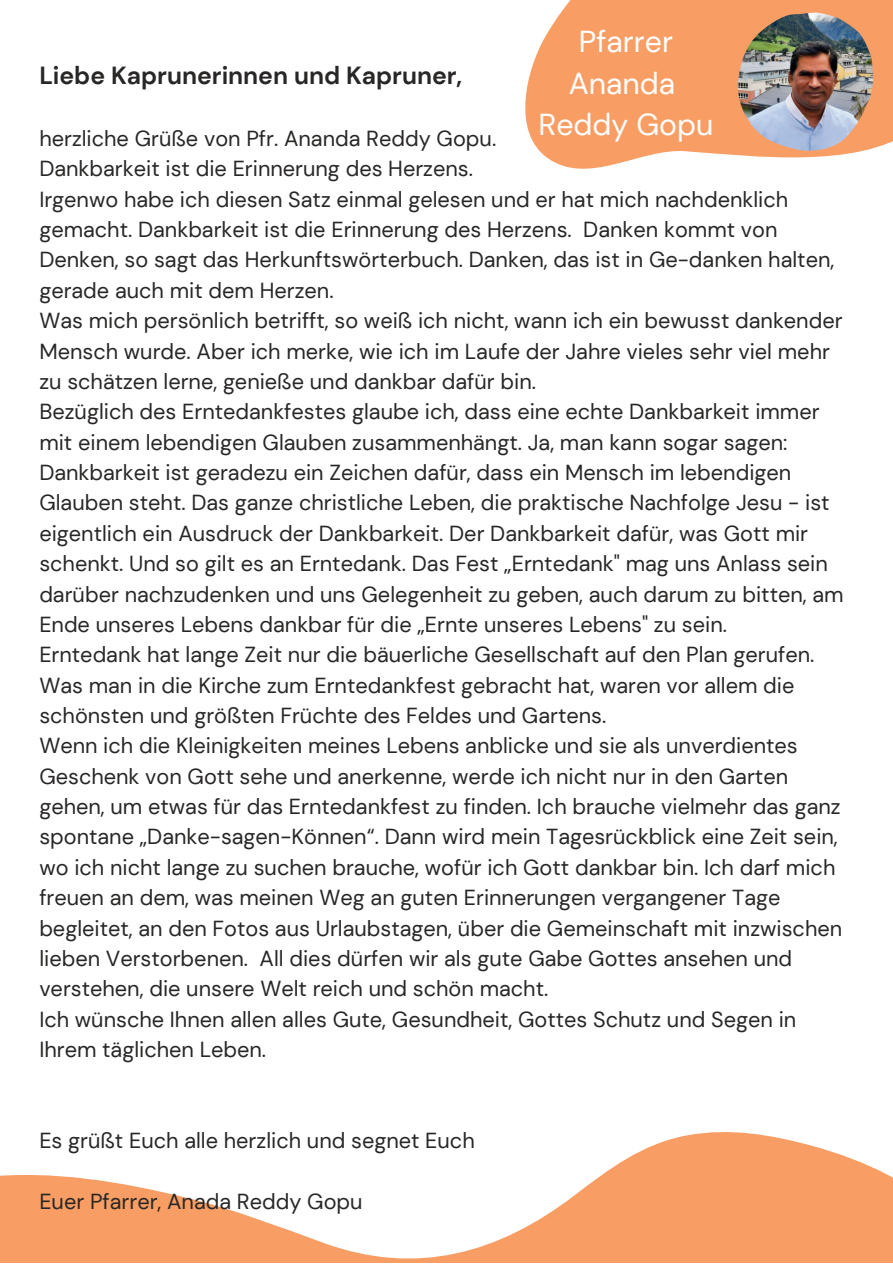
<style>
.page{position:relative;width:893px;height:1264px;background:#fff}
.page>*{position:absolute;margin:0;border:0;box-sizing:border-box;transform-origin:0 0}
.t1{font:30.3px/41.5px "DM Sans";color:#fff;text-align:center}
.t2{font:700 24.75px "DM Sans";color:#292726}
.t3{font:21.75px/30.3px "DM Sans";color:#292726}
</style>
<div class="page">
<svg style="left:0;top:1132px;width:892px;height:130px;fill:#f89e64"></svg>
<svg style="left:525px;top:0;width:367px;height:169px;background:#f9ac7a"></svg>
<img style="left:737px;top:13px;width:135px;height:137px">
<h1 class="t1" style="left:538px;top:21px;width:177px">Pfarrer<br>Ananda<br>Reddy Gopu</h1>
<p class="t2" style="left:39px;top:60px;width:424px">Liebe Kaprunerinnen und Kapruner,</p>
<p class="t3" style="left:39px;top:123px;width:805px">herzliche Grüße von Pfr. Ananda Reddy Gopu.<br>Dankbarkeit ist die Erinnerung des Herzens.<br>Irgenwo habe ich diesen Satz einmal gelesen und er hat mich nachdenklich gemacht. Dankbarkeit ist die Erinnerung des Herzens. Danken kommt von Denken, so sagt das Herkunftswörterbuch. Danken, das ist in Ge-danken halten, gerade auch mit dem Herzen.<br>Was mich persönlich betrifft, so weiß ich nicht, wann ich ein bewusst dankender Mensch wurde. Aber ich merke, wie ich im Laufe der Jahre vieles sehr viel mehr zu schätzen lerne, genieße und dankbar dafür bin.<br>Bezüglich des Erntedankfestes glaube ich, dass eine echte Dankbarkeit immer mit einem lebendigen Glauben zusammenhängt. Ja, man kann sogar sagen:<br>Dankbarkeit ist geradezu ein Zeichen dafür, dass ein Mensch im lebendigen Glauben steht. Das ganze christliche Leben, die praktische Nachfolge Jesu - ist eigentlich ein Ausdruck der Dankbarkeit. Der Dankbarkeit dafür, was Gott mir schenkt. Und so gilt es an Erntedank. Das Fest „Erntedank" mag uns Anlass sein darüber nachzudenken und uns Gelegenheit zu geben, auch darum zu bitten, am Ende unseres Lebens dankbar für die „Ernte unseres Lebens" zu sein.<br>Erntedank hat lange Zeit nur die bäuerliche Gesellschaft auf den Plan gerufen.<br>Was man in die Kirche zum Erntedankfest gebracht hat, waren vor allem die schönsten und größten Früchte des Feldes und Gartens.<br>Wenn ich die Kleinigkeiten meines Lebens anblicke und sie als unverdientes Geschenk von Gott sehe und anerkenne, werde ich nicht nur in den Garten gehen, um etwas für das Erntedankfest zu finden. Ich brauche vielmehr das ganz spontane „Danke-sagen-Können“. Dann wird mein Tagesrückblick eine Zeit sein, wo ich nicht lange zu suchen brauche, wofür ich Gott dankbar bin. Ich darf mich freuen an dem, was meinen Weg an guten Erinnerungen vergangener Tage begleitet, an den Fotos aus Urlaubstagen, über die Gemeinschaft mit inzwischen lieben Verstorbenen. All dies dürfen wir als gute Gabe Gottes ansehen und verstehen, die unsere Welt reich und schön macht.<br>Ich wünsche Ihnen allen alles Gute, Gesundheit, Gottes Schutz und Segen in Ihrem täglichen Leben.</p>
<p class="t3" style="left:39px;top:1125px;width:437px">Es grüßt Euch alle herzlich und segnet Euch</p>
<p class="t3" style="left:39px;top:1185px;width:325px">Euer Pfarrer, Anada Reddy Gopu</p>
</div>
